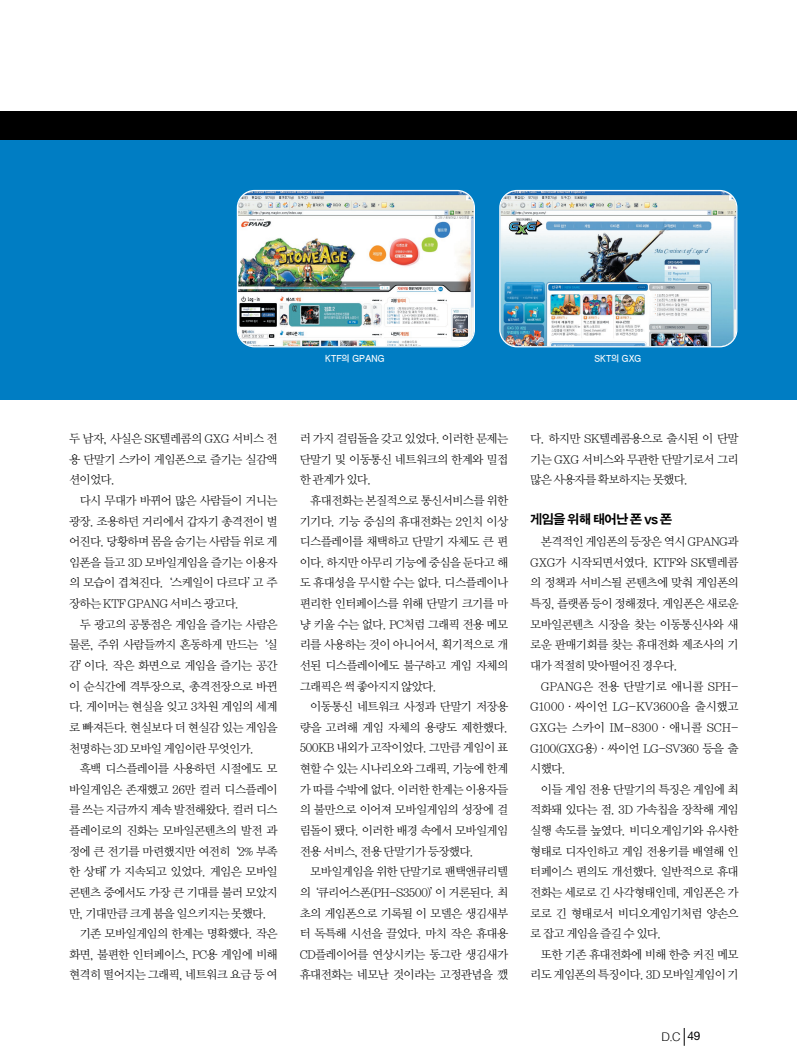
<style>
.page{position:relative;width:797px;height:1063px;background:#fff}
.page>*{position:absolute;margin:0;border:0;box-sizing:border-box;transform-origin:0 0}
.t1{font:13.12px "SM Ago K";letter-spacing:-.125em;color:#000}
.t2{font:11.88px/20.6px "Y Mj O12";letter-spacing:-.115em;color:#000;text-align:justify}
.t3{font:300 11.88px "Helvetica";color:#000}
.t4{font:8.75px "SM Ago T";letter-spacing:-.07em;color:#fff;scale:.95 1}
.s1{font-family:"Helvetica Neue";font-weight:400}
</style>
<div class="page">
<div style="left:1px;top:140px;width:795px;height:259px;background:#007dc3"></div>
<svg style="left:683px;top:1028px;width:1px;height:17px"></svg>
<img style="left:500px;top:191px;width:236px;height:155px;border-radius:16px">
<div style="left:499px;top:190px;width:238px;height:157px;border:1px solid #fff;border-radius:17px"></div>
<img style="left:238px;top:191px;width:235px;height:155px;border-radius:16px">
<div style="left:237px;top:190px;width:238px;height:157px;border:1px solid #fff;border-radius:17px"></div>
<div style="left:1px;top:111px;width:795px;height:29px;background:#000"></div>
<p class="t4" style="left:325px;top:355px;width:65px">KTF의 GPANG</p>
<p class="t4" style="left:594px;top:355px;width:51px">SKT의 GXG</p>
<p class="t2" style="left:69px;top:429px;width:211px">두 남자, 사실은 SK텔레콤의 GXG 서비스 전 용 단말기 스카이 게임폰으로 즐기는 실감액 션이었다.</p>
<p class="t2" style="left:69px;top:490px;width:211px;text-indent:11px">다시 무대가 바뀌어 많은 사람들이 거니는 광장. 조용하던 거리에서 갑자기 총격전이 벌 어진다. 당황하며 몸을 숨기는 사람들 위로 게 임폰을 들고 3D 모바일게임을 즐기는 이용자 의 모습이 겹쳐진다. ‘스케일이 다르다’고 주 장하는 KTF GPANG 서비스 광고다.</p>
<p class="t2" style="left:69px;top:614px;width:211px;text-indent:11px">두 광고의 공통점은 게임을 즐기는 사람은 물론, 주위 사람들까지 혼동하게 만드는‘실 감’이다. 작은 화면으로 게임을 즐기는 공간 이 순식간에 격투장으로, 총격전장으로 바뀐 다. 게이머는 현실을 잊고 3차원 게임의 세계 로 빠져든다. 현실보다 더 현실감 있는 게임을 천명하는 3D 모바일 게임이란 무엇인가.</p>
<p class="t2" style="left:79px;top:759px;width:200px">흑백 디스플레이를 사용하던 시절에도 모</p>
<p class="t2" style="left:69px;top:779px;width:211px">바일게임은 존재했고 26만 컬러 디스플레이</p>
<p class="t2" style="left:69px;top:800px;width:211px">를 쓰는 지금까지 계속 발전해왔다. 컬러 디스</p>
<p class="t2" style="left:69px;top:820px;width:211px">플레이로의 진화는 모바일콘텐츠의 발전 과</p>
<p class="t2" style="left:69px;top:841px;width:211px">정에 큰 전기를 마련했지만 여전히‘2% 부족</p>
<p class="t2" style="left:69px;top:862px;width:211px">한 상태’가 지속되고 있었다. 게임은 모바일</p>
<p class="t2" style="left:69px;top:882px;width:211px">콘텐츠 중에서도 가장 큰 기대를 불러 모았지</p>
<p class="t2" style="left:69px;top:903px;width:200px">만, 기대만큼 크게 붐을 일으키지는 못했다.</p>
<p class="t2" style="left:79px;top:924px;width:200px">기존 모바일게임의 한계는 명확했다. 작은</p>
<p class="t2" style="left:69px;top:944px;width:211px">화면, 불편한 인터페이스, PC용 게임에 비해</p>
<p class="t2" style="left:69px;top:965px;width:211px">현격히 떨어지는 그래픽, 네트워크 요금 등 여</p>
<p class="t2" style="left:299px;top:429px;width:211px">러 가지 걸림돌을 갖고 있었다. 이러한 문제는 단말기 및 이동통신 네트워크의 한계와 밀접 한 관계가 있다.</p>
<p class="t2" style="left:299px;top:490px;width:211px;text-indent:11px">휴대전화는 본질적으로 통신서비스를 위한 기기다. 기능 중심의 휴대전화는 2인치 이상 디스플레이를 채택하고 단말기 자체도 큰 편 이다. 하지만 아무리 기능에 중심을 둔다고 해 도 휴대성을 무시할 수는 없다. 디스플레이나 편리한 인터페이스를 위해 단말기 크기를 마 냥 키울 수는 없다. PC처럼 그래픽 전용 메모 리를 사용하는 것이 아니어서, 획기적으로 개 선된 디스플레이에도 불구하고 게임 자체의 그래픽은 썩 좋아지지 않았다.</p>
<p class="t2" style="left:299px;top:697px;width:211px;text-indent:11px">이동통신 네트워크 사정과 단말기 저장용 량을 고려해 게임 자체의 용량도 제한했다.<br>500KB 내외가 고작이었다. 그만큼 게임이 표 현할 수 있는 시나리오와 그래픽, 기능에 한계 가 따를 수밖에 없다. 이러한 한계는 이용자들 의 불만으로 이어져 모바일게임의 성장에 걸 림돌이 됐다. 이러한 배경 속에서 모바일게임 전용 서비스, 전용 단말기가 등장했다.</p>
<p class="t2" style="left:299px;top:862px;width:211px;text-indent:11px">모바일게임을 위한 단말기로 팬택앤큐리텔 의‘큐리어스폰(PH-S3500)’이 거론된다. 최 초의 게임폰으로 기록될 이 모델은 생김새부 터 독특해 시선을 끌었다. 마치 작은 휴대용 CD플레이어를 연상시키는 동그란 생김새가 휴대전화는 네모난 것이라는 고정관념을 깼</p>
<p class="t2" style="left:529px;top:429px;width:211px">다. 하지만 SK텔레콤용으로 출시된 이 단말 기는 GXG 서비스와 무관한 단말기로서 그리 많은 사용자를 확보하지는 못했다.</p>
<p class="t1" style="left:529px;top:513px;width:144px">게임을 위해 태어난 폰 vs 폰</p>
<p class="t2" style="left:529px;top:532px;width:211px;text-indent:11px">본격적인 게임폰의 등장은 역시 GPANG과 GXG가 시작되면서였다. KTF와 SK텔레콤 의 정책과 서비스될 콘텐츠에 맞춰 게임폰의 특징, 플랫폼 등이 정해졌다. 게임폰은 새로운 모바일콘텐츠 시장을 찾는 이동통신사와 새 로운 판매기회를 찾는 휴대전화 제조사의 기 대가 적절히 맞아떨어진 경우다.</p>
<p class="t2" style="left:529px;top:676px;width:211px;text-indent:11px">GPANG은 전용 단말기로 애니콜 SPH-G1000·싸이언 LG-KV3600을 출시했고 GXG는 스카이 IM-8300·애니콜 SCH-G100(GXG용)·싸이언 LG-SV360 등을 출 시했다.</p>
<p class="t2" style="left:529px;top:779px;width:211px;text-indent:11px">이들 게임 전용 단말기의 특징은 게임에 최 적화돼 있다는 점. 3D 가속칩을 장착해 게임 실행 속도를 높였다. 비디오게임기와 유사한 형태로 디자인하고 게임 전용키를 배열해 인 터페이스 편의도 개선했다. 일반적으로 휴대 전화는 세로로 긴 사각형태인데, 게임폰은 가 로로 긴 형태로서 비디오게임기처럼 양손으 로 잡고 게임을즐길 수 있다.</p>
<p class="t2" style="left:529px;top:944px;width:211px;text-align:right">또한 기존 휴대전화에 비해 한층 커진 메모 리도 게임폰의 특징이다. 3D 모바일게임이 기</p>
<p class="t3" style="left:661px;top:1031px;width:41px">D.C <span class="s1">49</span></p>
</div>
